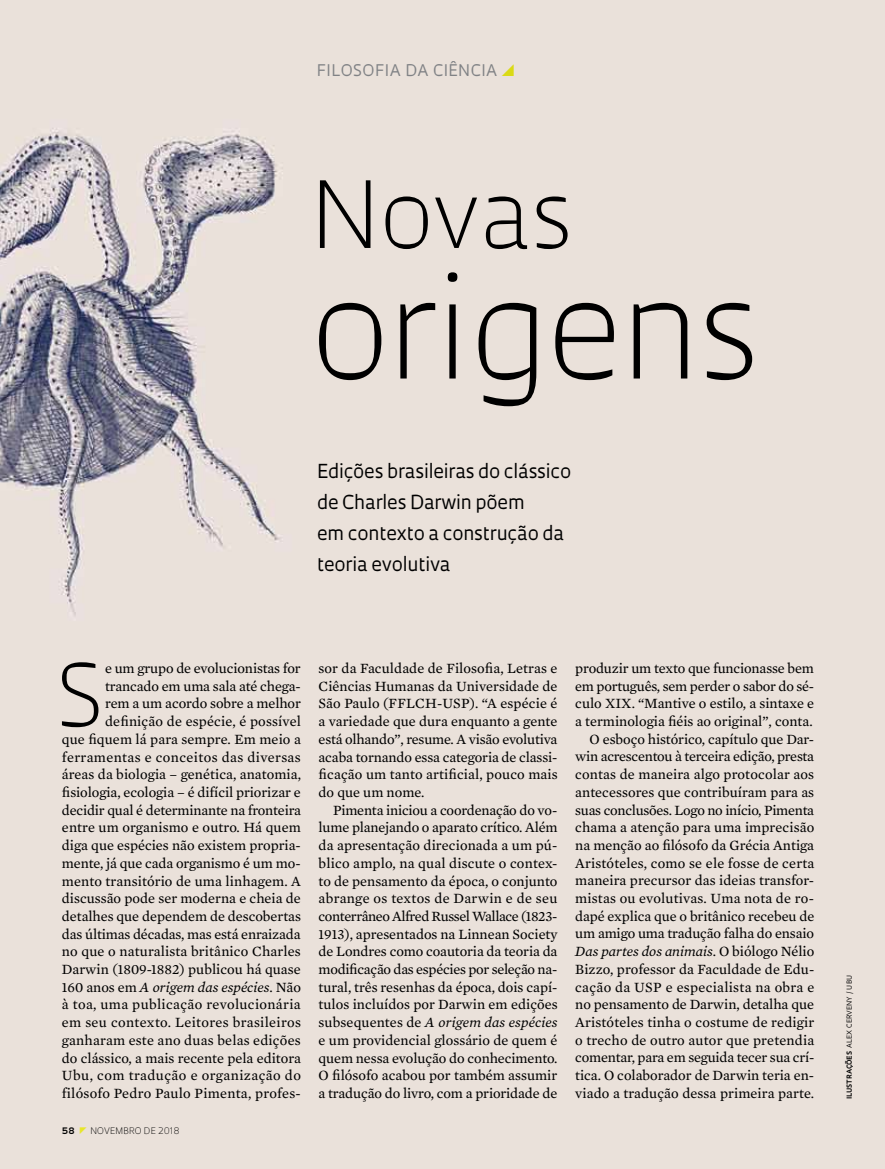
<style>
.page{position:relative;width:885px;height:1169px;background:#fff}
.page>*{position:absolute;margin:0;border:0;box-sizing:border-box;transform-origin:0 0}
.t1{font:300 132px "Oculum";color:#000}
.t2{font:300 89.85px "Oculum";color:#000}
.t3{font:300 83.55px "Oculum";color:#000}
.t4{font:18.75px/30.9px "Oculum";letter-spacing:-.01em;color:#000}
.t5{font:15.6px "Oculum";letter-spacing:.03em;color:#808285}
.t6{font:14.4px/17.7px "Mercury Text G2";color:#000;text-align:right}
.t7{font:300 8.7px "Oculum";letter-spacing:.015em;color:#000}
.t8{font:700 8.7px "Oculum";color:#000}
.t9{font:6.75px "Oculum";letter-spacing:.015em;color:#000}
.s1{font-style:italic}
.s2{font-weight:700}
</style>
<div class="page">
<div style="left:0;top:0;width:885px;height:1168px;background:#eae1da"></div>
<svg style="left:502px;top:64px;width:12px;height:12px"></svg>
<svg style="left:80px;top:1126px;width:7px;height:7px"></svg>
<p class="t5" style="left:317px;top:60px;width:182px">filosofia da ciência</p>
<h2 class="t2" style="left:311px;top:153px;width:264px">Novas</h2>
<h1 class="t1" style="left:311px;top:239px;width:451px">origens</h1>
<h3 class="t4" style="left:317px;top:455px;width:256px">Edições brasileiras do clássico de Charles Darwin põem<br>em contexto a construção da teoria evolutiva</h3>
<h3 class="t3" style="left:57px;top:638px;width:49px">S</h3>
<p class="t6" style="left:62px;top:658px;width:241px">e um grupo de evolucionistas for trancado em uma sala até chega-<br>rem a um acordo sobre a melhor definição de espécie, é possível<br>que fiquem lá para sempre. Em meio a ferramentas e conceitos das diversas áreas da biologia – genética, anatomia, fisiologia, ecologia – é difícil priorizar e decidir qual é determinante na fronteira entre um organismo e outro. Há quem diga que espécies não existem propria&shy;mente, já que cada organismo é um mo&shy;mento transitório de uma linhagem. A discussão pode ser moderna e cheia de detalhes que dependem de descobertas das últimas décadas, mas está enraizada no que o naturalista britânico Charles Darwin (1809-1882) publicou há quase 160 anos em <span class="s1">A origem das espécies</span>. Não à toa, uma publicação revolucionária em seu contexto. Leitores brasileiros ganharam este ano duas belas edições do clássico, a mais recente pela editora Ubu, com tradução e organização do filósofo Pedro Paulo Pimenta, profes-</p>
<p class="t8" style="left:62px;top:1124px;width:14px">58</p>
<p class="t7" style="left:89px;top:1124px;width:93px">novembro DE 2018</p>
<p class="t6" style="left:319px;top:658px;width:241px;text-align:justify">sor da Faculdade de Filosofia, Letras e Ciências Humanas da Universidade de São Paulo (FFLCH-USP). “A espécie é a variedade que dura enquanto a gente está olhando”, resume. A visão evolutiva acaba tornando essa categoria de classi&shy;ficação um tanto artificial, pouco mais do que um nome.</p>
<p class="t6" style="left:319px;top:800px;width:241px;text-align:justify;text-indent:14px">Pimenta iniciou a coordenação do vo&shy;lume planejando o aparato crítico. Além da apresentação direcionada a um pú&shy;blico amplo, na qual discute o contex&shy;to de pensamento da época, o conjunto abrange os textos de Darwin e de seu conterrâneo Alfred Russel Wallace (1823- 1913), apresentados na Linnean Society de Londres como coautoria da teoria da modificação das espécies por seleção na&shy;tural, três resenhas da época, dois capí&shy;tulos incluídos por Darwin em edições subsequentes de <span class="s1">A origem das espécies </span>e um providencial glossário de quem é quem nessa evolução do conhecimento.<br>O filósofo acabou por também assumir a tradução do livro, com a prioridade de</p>
<p class="t6" style="left:575px;top:658px;width:241px">produzir um texto que funcionasse bem em português, sem perder o sabor do sé&shy;culo XIX. “Mantive o estilo, a sintaxe e a terminologia fiéis ao original”, conta.<br>O esboço histórico, capítulo que Dar&shy;win acrescentou à terceira edição, presta contas de maneira algo protocolar aos antecessores que contribuíram para as suas conclusões. Logo no início, Pimenta chama a atenção para uma imprecisão na menção ao filósofo da Grécia Antiga Aristóteles, como se ele fosse de certa maneira precursor das ideias transfor&shy;mistas ou evolutivas. Uma nota de ro&shy;dapé explica que o britânico recebeu de um amigo uma tradução falha do ensaio <span class="s1">Das partes dos animais</span>. O biólogo Nélio Bizzo, professor da Faculdade de Edu&shy;cação da USP e especialista na obra e no pensamento de Darwin, detalha que Aristóteles tinha o costume de redigir o trecho de outro autor que pretendia comentar, para em seguida tecer sua crí&shy;tica. O colaborador de Darwin teria en&shy;viado a tradução dessa primeira parte.</p>
<p class="t9" style="left:845px;top:1098px;width:125px;rotate:-90deg"><span class="s2">ilustrações</span> alex cerveny / ubu</p>
</div>
